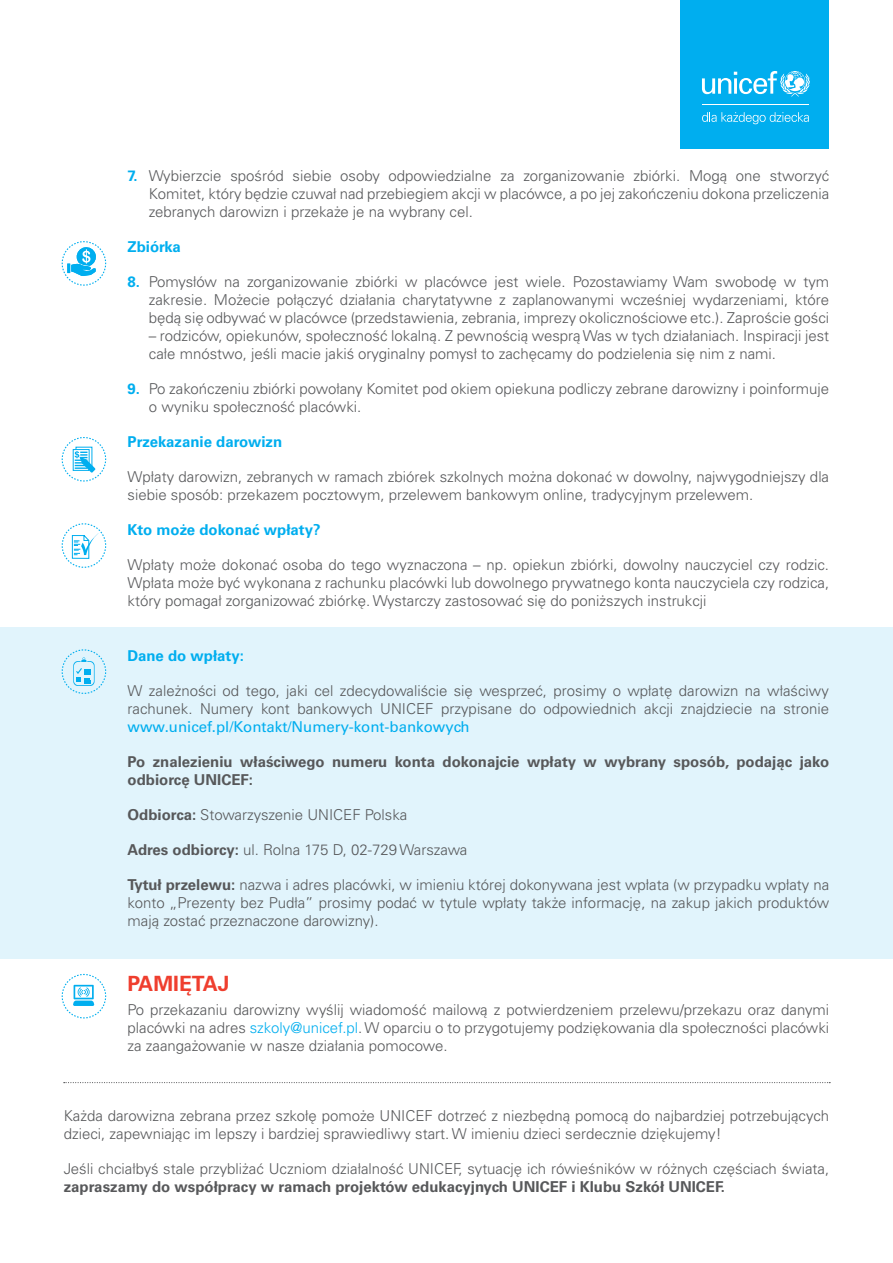
<style>
.page{position:relative;width:893px;height:1263px;background:#fff}
.page>*{position:absolute;margin:0;border:0;box-sizing:border-box;transform-origin:0 0}
.t1{font:700 21px "Univers LT Pro 65";color:#ef3e2e}
.t2{font:300 15px/18px "Univers LT Pro 45";color:#57585a;text-align:justify}
.t3{font:700 15px/18px "Univers LT Pro 65";color:#57585a}
.t4{font:700 15px "Univers LT Pro 65";color:#00aeef}
.s1{font-family:"Univers LT Pro 65";font-weight:700;color:#00aeef}
.s2{font-family:"Univers LT Pro 55 Roman";font-weight:400;color:#00aeef}
.s3{font-family:"Univers LT Pro 65";font-weight:700}
.s4{color:#00aeef}
</style>
<div class="page">
<div style="left:0;top:627px;width:893px;height:332px;background:#e1f4fc"></div>
<svg style="left:61px;top:241px;width:46px;height:45px"></svg>
<svg style="left:61px;top:649px;width:46px;height:45px"></svg>
<svg style="left:61px;top:523px;width:46px;height:45px"></svg>
<svg style="left:64px;top:1082px;width:766px;height:1px"></svg>
<svg style="left:61px;top:437px;width:46px;height:45px"></svg>
<svg style="left:61px;top:973px;width:46px;height:46px"></svg>
<div style="left:680px;top:0;width:149px;height:149px;background:#00aeef"></div>
<svg style="left:702px;top:71px;width:108px;height:26px"></svg>
<hr style="left:702px;top:104px;width:107px;height:1px;background:#fff">
<svg style="left:702px;top:112px;width:107px;height:12px"></svg>
<p class="t2" style="left:149px;top:166px;width:682px;text-indent:-21px"><span class="s1">7.</span> Wybierzcie spośród siebie osoby odpowiedzialne za zorganizowanie zbiórki. Mogą one stworzyć Komitet, który będzie czuwał nad przebiegiem akcji w placówce, a po jej zakończeniu dokona przeliczenia zebranych darowizn i przekaże je na wybrany cel.</p>
<p class="t4" style="left:128px;top:236px;width:55px">Zbiórka</p>
<p class="t2" style="left:149px;top:272px;width:682px;text-indent:-21px"><span class="s1">8.</span> Pomysłów na zorganizowanie zbiórki w placówce jest wiele. Pozostawiamy Wam swobodę w tym zakresie. Możecie połączyć działania charytatywne z zaplanowanymi wcześniej wydarzeniami, które będą się odbywać w placówce (przedstawienia, zebrania, imprezy okolicznościowe etc.). Zaproście gości</p>
<p class="t2" style="left:149px;top:326px;width:682px">– rodziców, opiekunów, społeczność lokalną. Z pewnością wesprą Was w tych działaniach. Inspiracji jest całe mnóstwo, jeśli macie jakiś oryginalny pomysł to zachęcamy do podzielenia się nim z nami.</p>
<p class="t2" style="left:149px;top:379px;width:682px;text-indent:-21px"><span class="s1">9.</span> Po zakończeniu zbiórki powołany Komitet pod okiem opiekuna podliczy zebrane darowizny i poinformuje o wyniku społeczność placówki.</p>
<p class="t4" style="left:128px;top:431px;width:156px">Przekazanie darowizn</p>
<p class="t2" style="left:128px;top:467px;width:703px">Wpłaty darowizn, zebranych w ramach zbiórek szkolnych można dokonać w dowolny, najwygodniejszy dla siebie sposób: przekazem pocztowym, przelewem bankowym online, tradycyjnym przelewem.</p>
<p class="t4" style="left:128px;top:519px;width:195px">Kto może dokonać wpłaty?</p>
<p class="t2" style="left:128px;top:555px;width:703px">Wpłaty może dokonać osoba do tego wyznaczona – np. opiekun zbiórki, dowolny nauczyciel czy rodzic.<br>Wpłata może być wykonana z rachunku placówki lub dowolnego prywatnego konta nauczyciela czy rodzica, który pomagał zorganizować zbiórkę. Wystarczy zastosować się do poniższych instrukcji</p>
<p class="t4" style="left:128px;top:645px;width:118px">Dane do wpłaty:</p>
<p class="t2" style="left:128px;top:681px;width:703px">W zależności od tego, jaki cel zdecydowaliście się wesprzeć, prosimy o wpłatę darowizn na właściwy rachunek. Numery kont bankowych UNICEF przypisane do odpowiednich akcji znajdziecie na stronie <span class="s2">www.unicef.pl/Kontakt/Numery-kont-bankowych</span></p>
<p class="t3" style="left:128px;top:751px;width:703px">Po znalezieniu właściwego numeru konta dokonajcie wpłaty w wybrany sposób, podając jako odbiorcę UNICEF:</p>
<p class="t2" style="left:128px;top:805px;width:281px"><span class="s3">Odbiorca:</span> Stowarzyszenie UNICEF Polska</p>
<p class="t2" style="left:128px;top:840px;width:341px"><span class="s3">Adres odbiorcy:</span> ul. Rolna 175 D, 02-729 Warszawa</p>
<p class="t2" style="left:128px;top:875px;width:703px"><span class="s3">Tytuł przelewu:</span> nazwa i adres placówki, w imieniu której dokonywana jest wpłata (w przypadku wpłaty na konto „Prezenty bez Pudła” prosimy podać w tytule wpłaty także informację, na zakup jakich produktów mają zostać przeznaczone darowizny).</p>
<p class="t1" style="left:128px;top:968px;width:104px">PAMIĘTAJ</p>
<p class="t2" style="left:128px;top:1000px;width:703px">Po przekazaniu darowizny wyślij wiadomość mailową z potwierdzeniem przelewu/przekazu oraz danymi placówki na adres <span class="s4">szkoly@unicef.pl</span>. W oparciu o to przygotujemy podziękowania dla społeczności placówki za zaangażowanie w nasze działania pomocowe.</p>
<p class="t2" style="left:64px;top:1106px;width:767px">Każda darowizna zebrana przez szkołę pomoże UNICEF dotrzeć z niezbędną pomocą do najbardziej potrzebujących dzieci, zapewniając im lepszy i bardziej sprawiedliwy start. W imieniu dzieci serdecznie dziękujemy!</p>
<p class="t2" style="left:64px;top:1159px;width:767px">Jeśli chciałbyś stale przybliżać Uczniom działalność UNICEF, sytuację ich rówieśników w różnych częściach świata, <span class="s3">zapraszamy do współpracy w ramach projektów edukacyjnych UNICEF i Klubu Szkół UNICEF.</span></p>
</div>
